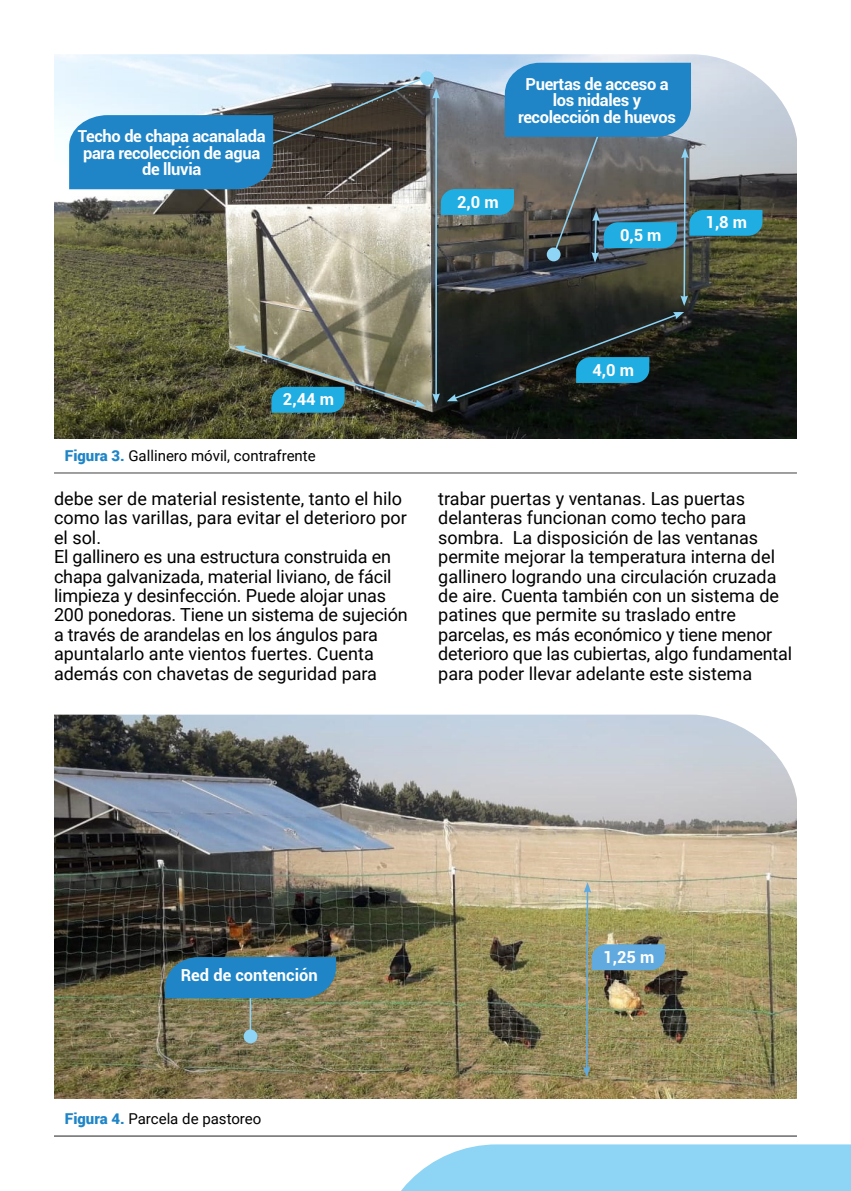
<style>
.page{position:relative;width:851px;height:1191px;background:#fff}
.page>*{position:absolute;margin:0;border:0;box-sizing:border-box;transform-origin:0 0}
.t1{font:18px/19.4px "Roboto";color:#000}
.t2{font:700 16.5px/16.5px "Roboto";letter-spacing:-.02em;color:#fff;text-align:center}
.t3{font:700 16.5px "Roboto";color:#fff}
.t4{font:15px "Roboto";color:#000}
.s1{font-weight:900;color:#1f85c7}
</style>
<div class="page">
<img style="left:54px;top:152px;width:742px;height:286px">
<hr style="left:54px;top:472px;width:742px;height:2px;background:#808080">
<svg style="left:54px;top:54px;width:743px;height:98px"></svg>
<hr style="left:435px;top:96px;width:2px;height:300px;background:#8dd4f5">
<svg style="left:432px;top:393px;width:8px;height:11px"></svg>
<svg style="left:235px;top:345px;width:190px;height:68px;background:#5d7064"></svg>
<svg style="left:446px;top:312px;width:238px;height:89px;background:#1c2c2e"></svg>
<img style="left:69px;top:63px;width:693px;height:243px">
<svg style="left:401px;top:1144px;width:449px;height:47px;background:#95d7f5"></svg>
<img style="left:54px;top:812px;width:742px;height:286px">
<svg style="left:54px;top:714px;width:743px;height:98px;background:#9da3aa"></svg>
<img style="left:583px;top:882px;width:82px;height:195px">
<hr style="left:54px;top:1135px;width:742px;height:2px;background:#808080">
<div style="left:243px;top:1029px;width:14px;height:14px;background:#8dd4f5;border-radius:50%"></div>
<hr style="left:249px;top:997px;width:2px;height:36px;background:#8dd4f5">
<svg style="left:165px;top:957px;width:171px;height:41px;background:#2483be"></svg>
<p class="t2" style="left:78px;top:127px;width:189px">Techo de chapa acanalada para recolección de agua de lluvia</p>
<p class="t2" style="left:525px;top:75px;width:145px">Puertas de acceso a los nidales y</p>
<p class="t2" style="left:518px;top:108px;width:160px">recolección de huevos</p>
<p class="t2" style="left:457px;top:193px;width:43px">2,0 m</p>
<p class="t2" style="left:620px;top:226px;width:43px">0,5 m</p>
<p class="t2" style="left:705px;top:214px;width:43px">1,8 m</p>
<p class="t2" style="left:283px;top:390px;width:53px">2,44 m</p>
<p class="t4" style="left:65px;top:445px;width:252px"><span class="s1">Figura 3.</span> Gallinero móvil, contrafrente</p>
<p class="t1" style="left:54px;top:488px;width:354px">debe ser de material resistente, tanto el hilo como las varillas, para evitar el deterioro por el sol.</p>
<p class="t1" style="left:54px;top:546px;width:355px">El gallinero es una estructura construida en chapa galvanizada, material liviano, de fácil limpieza y desinfección. Puede alojar unas 200 ponedoras. Tiene un sistema de sujeción a través de arandelas en los ángulos para apuntalarlo ante vientos fuertes. Cuenta</p>
<p class="t1" style="left:54px;top:663px;width:324px">además con chavetas de seguridad para</p>
<p class="t2" style="left:592px;top:361px;width:43px">4,0 m</p>
<p class="t1" style="left:438px;top:488px;width:308px">trabar puertas y ventanas. Las puertas</p>
<p class="t1" style="left:438px;top:507px;width:309px">delanteras funcionan como techo para</p>
<p class="t1" style="left:438px;top:527px;width:321px">sombra. La disposición de las ventanas</p>
<p class="t1" style="left:438px;top:546px;width:342px">permite mejorar la temperatura interna del gallinero logrando una circulación cruzada de aire. Cuenta también con un sistema de patines que permite su traslado entre</p>
<p class="t1" style="left:438px;top:624px;width:355px">parcelas, es más económico y tiene menor deterioro que las cubiertas, algo fundamental para poder llevar adelante este sistema</p>
<p class="t3" style="left:181px;top:963px;width:138px">Red de contención</p>
<p class="t4" style="left:65px;top:1107px;width:198px"><span class="s1">Figura 4.</span> Parcela de pastoreo</p>
<p class="t2" style="left:603px;top:948px;width:53px">1,25 m</p>
</div>
